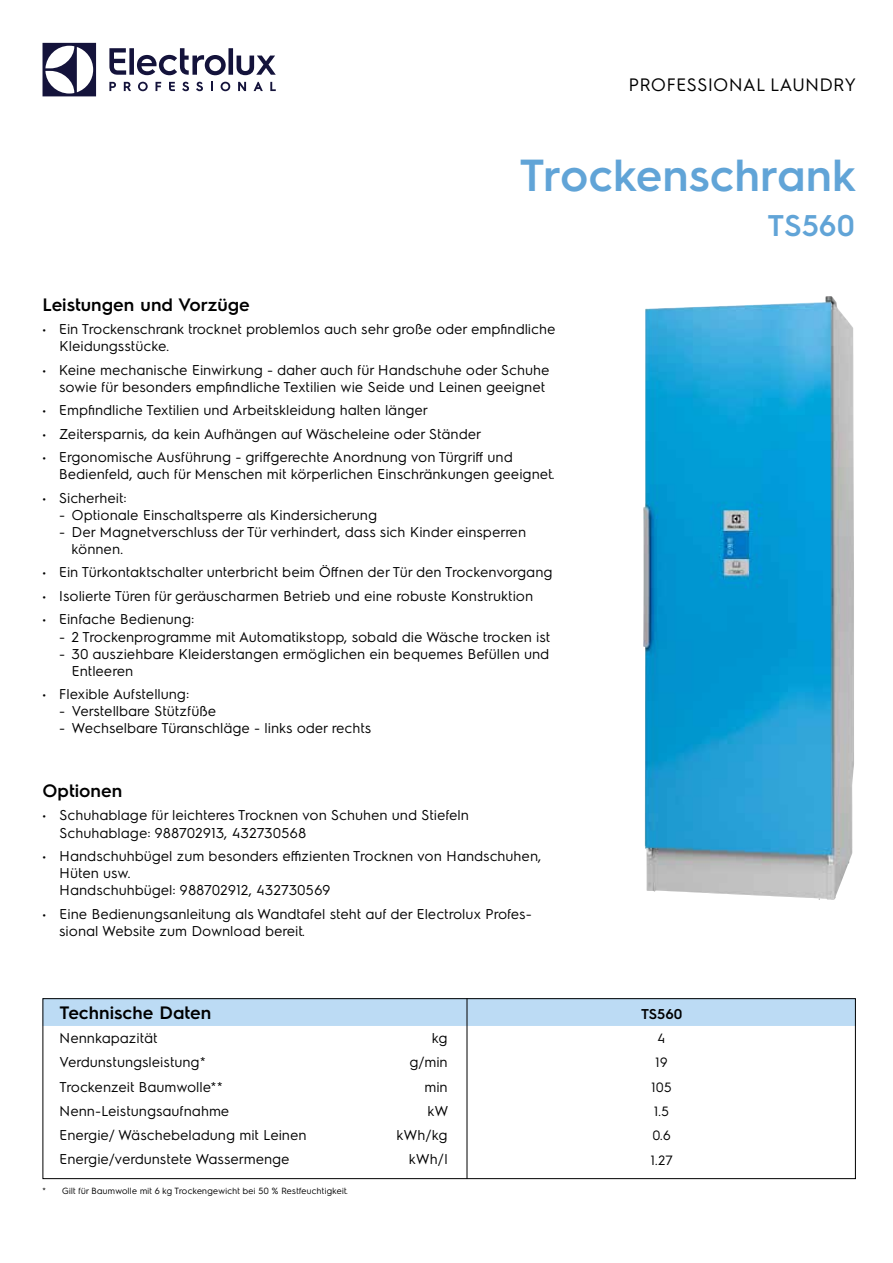
<style>
.page{position:relative;width:893px;height:1263px;background:#fff}
.page>*{position:absolute;margin:0;border:0;box-sizing:border-box;transform-origin:0 0}
.t1{font:600 45px "Electrolux Sans";color:#61a4d7}
.t2{font:600 30px "Electrolux Sans";color:#61a4d7}
.t3{font:600 18px "Electrolux Sans";color:#000}
.t4{font:18px "Electrolux Sans";color:#000}
.t5{font:14.25px/17.1px "Electrolux Sans";color:#000}
.t6{font:600 14.25px "Electrolux Sans";color:#000}
.t7{font:13.5px/24.3px "Electrolux Sans";color:#000;text-align:center}
.t8{font:9px "Electrolux Sans";color:#000}
</style>
<div class="page">
<svg style="left:43px;top:43px;width:53px;height:53px"></svg>
<svg style="left:109px;top:48px;width:167px;height:27px"></svg>
<svg style="left:270px;top:82px;width:6px;height:9px"></svg>
<svg style="left:221px;top:82px;width:9px;height:9px"></svg>
<svg style="left:211px;top:82px;width:2px;height:9px"></svg>
<svg style="left:196px;top:82px;width:7px;height:9px"></svg>
<svg style="left:182px;top:82px;width:7px;height:9px"></svg>
<svg style="left:169px;top:82px;width:6px;height:9px"></svg>
<svg style="left:156px;top:82px;width:5px;height:9px"></svg>
<svg style="left:138px;top:82px;width:10px;height:9px"></svg>
<svg style="left:124px;top:82px;width:7px;height:9px"></svg>
<svg style="left:109px;top:82px;width:7px;height:9px"></svg>
<svg style="left:254px;top:82px;width:9px;height:9px"></svg>
<svg style="left:238px;top:82px;width:8px;height:9px"></svg>
<div style="left:45px;top:1000px;width:809px;height:26px;background:#bcdbf4"></div>
<div style="left:43px;top:998px;width:813px;height:181px;border:1px solid #000"></div>
<hr style="left:467px;top:998px;width:1px;height:181px;background:#000">
<img style="left:643px;top:296px;width:211px;height:604px">
<p class="t4" style="left:629px;top:72px;width:229px">PROFESSIONAL LAUNDRY</p>
<h1 class="t1" style="left:520px;top:143px;width:338px">Trockenschrank</h1>
<h2 class="t2" style="left:767px;top:204px;width:89px">TS560</h2>
<p class="t3" style="left:43px;top:292px;width:209px">Leistungen und Vorzüge</p>
<p class="t5" style="left:60px;top:319px;width:498px;text-indent:-17px">• Ein Trockenschrank trocknet problemlos auch sehr große oder empfindliche<br>Kleidungsstücke.</p>
<p class="t5" style="left:43px;top:360px;width:509px;text-align:right">• Keine mechanische Einwirkung - daher auch für Handschuhe oder Schuhe sowie für besonders empfindliche Textilien wie Seide und Leinen geeignet</p>
<p class="t5" style="left:43px;top:401px;width:387px">• Empfindliche Textilien und Arbeitskleidung halten länger</p>
<p class="t5" style="left:43px;top:424px;width:440px">• Zeitersparnis, da kein Aufhängen auf Wäscheleine oder Ständer</p>
<p class="t5" style="left:59px;top:448px;width:497px;text-indent:-17px">• Ergonomische Ausführung - griffgerechte Anordnung von Türgriff und<br>Bedienfeld, auch für Menschen mit körperlichen Einschränkungen geeignet.</p>
<p class="t5" style="left:43px;top:488px;width:86px">• Sicherheit:</p>
<p class="t5" style="left:60px;top:505px;width:319px">- Optionale Einschaltsperre als Kindersicherung</p>
<p class="t5" style="left:72px;top:522px;width:456px;text-indent:-12px">- Der Magnetverschluss der Tür verhindert, dass sich Kinder einsperren können.</p>
<p class="t5" style="left:43px;top:563px;width:512px">• Ein Türkontaktschalter unterbricht beim Öffnen der Tür den Trockenvorgang</p>
<p class="t5" style="left:43px;top:586px;width:492px">• Isolierte Türen für geräuscharmen Betrieb und eine robuste Konstruktion</p>
<p class="t5" style="left:43px;top:610px;width:154px">• Einfache Bedienung:</p>
<p class="t5" style="left:60px;top:627px;width:493px">- 2 Trockenprogramme mit Automatikstopp, sobald die Wäsche trocken ist</p>
<p class="t5" style="left:72px;top:644px;width:479px;text-indent:-12px">- 30 ausziehbare Kleiderstangen ermöglichen ein bequemes Befüllen und<br>Entleeren</p>
<p class="t5" style="left:42px;top:685px;width:149px">• Flexible Aufstellung:</p>
<p class="t5" style="left:60px;top:702px;width:158px">- Verstellbare Stützfüße</p>
<p class="t5" style="left:60px;top:719px;width:314px">- Wechselbare Türanschläge - links oder rechts</p>
<p class="t3" style="left:43px;top:778px;width:81px">Optionen</p>
<p class="t5" style="left:60px;top:806px;width:411px;text-indent:-17px">• Schuhablage für leichteres Trocknen von Schuhen und Stiefeln<br>Schuhablage: 988702913, 432730568</p>
<p class="t5" style="left:60px;top:846px;width:484px;text-indent:-17px">• Handschuhbügel zum besonders effizienten Trocknen von Handschuhen,<br>Hüten usw.<br>Handschuhbügel: 988702912, 432730569</p>
<p class="t5" style="left:60px;top:904px;width:474px;text-indent:-17px">• Eine Bedienungsanleitung als Wandtafel steht auf der Electrolux Profes&shy;sional Website zum Download bereit.</p>
<p class="t3" style="left:60px;top:1000px;width:153px">Technische Daten</p>
<p class="t5" style="left:60px;top:1028px;width:100px">Nennkapazität</p>
<p class="t5" style="left:432px;top:1028px;width:17px">kg</p>
<p class="t5" style="left:60px;top:1053px;width:148px">Verdunstungsleistung*</p>
<p class="t5" style="left:410px;top:1053px;width:40px">g/min</p>
<p class="t5" style="left:60px;top:1077px;width:165px">Trockenzeit Baumwolle**</p>
<p class="t5" style="left:425px;top:1077px;width:25px">min</p>
<p class="t5" style="left:60px;top:1101px;width:172px">Nenn-Leistungsaufnahme</p>
<p class="t5" style="left:428px;top:1101px;width:22px">kW</p>
<p class="t5" style="left:60px;top:1126px;width:249px">Energie/ Wäschebeladung mit Leinen</p>
<p class="t5" style="left:397px;top:1126px;width:53px">kWh/kg</p>
<p class="t5" style="left:60px;top:1150px;width:232px">Energie/verdunstete Wassermenge</p>
<p class="t5" style="left:409px;top:1150px;width:40px">kWh/l</p>
<p class="t8" style="left:43px;top:1185px;width:307px">* Gilt für Baumwolle mit 6 kg Trockengewicht bei 50 % Restfeuchtigkeit.</p>
<p class="t6" style="left:641px;top:1004px;width:43px">TS560</p>
<p class="t7" style="left:651px;top:1025px;width:24px">4<br>19<br>105<br>1.5<br>0.6<br>1.27</p>
</div>
